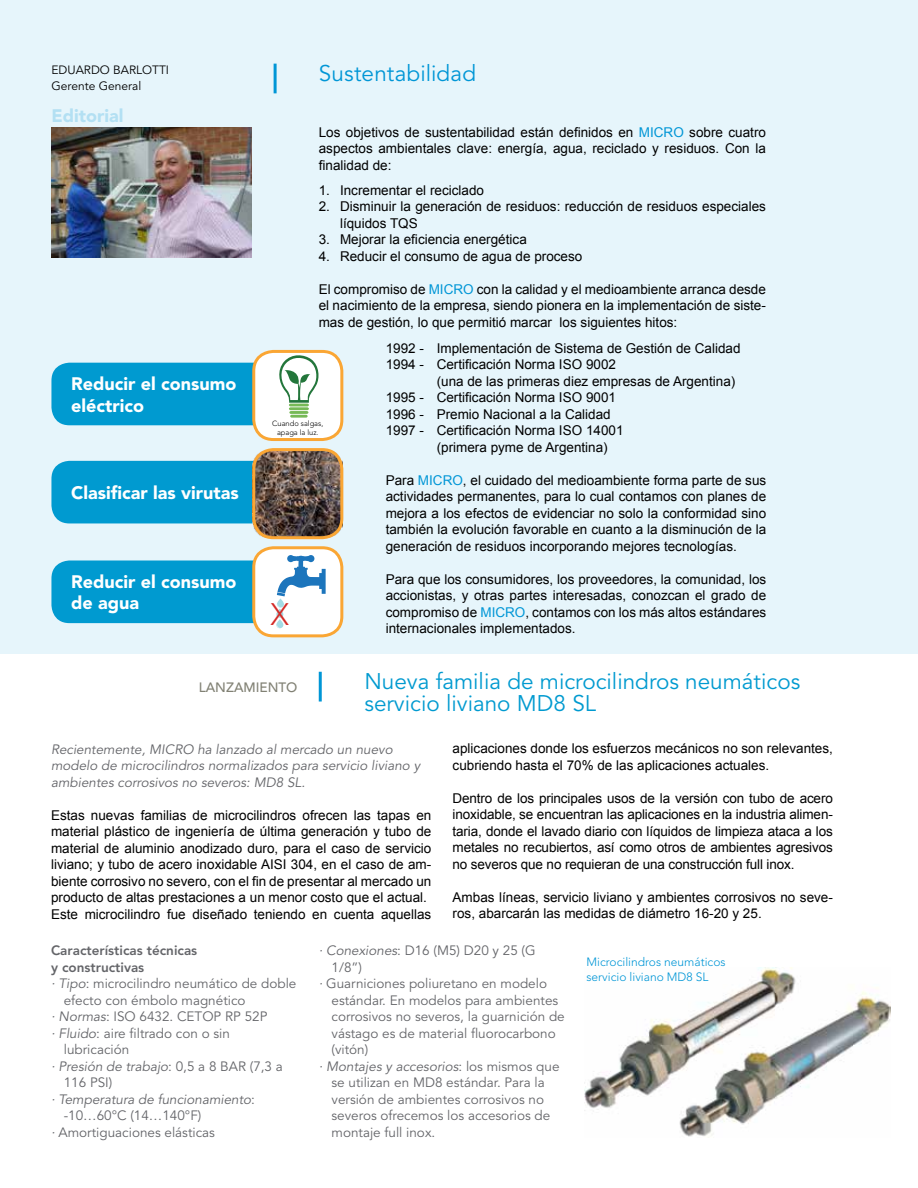
<style>
.page{position:relative;width:918px;height:1188px;background:#fff}
.page>*{position:absolute;margin:0;border:0;box-sizing:border-box;transform-origin:0 0}
.t1{font:300 45.6px "Myriad Pro";color:#d32b27}
.t2{font:22.5px/22.5px "Avenir LT Std";color:#009ad0}
.t3{font:22.5px "Avenir";letter-spacing:.005em;color:#0096d6}
.t4{font:900 18px/21.6px "Avenir LT Std";color:#fff}
.t5{font:900 18px "Avenir";color:#b3e0f3}
.t6{font:13.5px/16.5px "Arial";color:#000;text-align:justify}
.t7{font:13.5px "Avenir LT Std";color:#646569}
.t8{font:italic 13.5px/16.5px "Avenir LT Std";color:#646569}
.t9{font:800 13.5px "Avenir LT Std";color:#646569}
.t10{font:500 13.5px "Avenir LT Std";color:#818174}
.t11{font:300 12px/15px "Avenir LT Std";color:#0096d6}
.t12{font:12px/16.5px "Avenir";color:#000}
.t13{font:300 7.5px/8.2px "Avenir LT Std";color:#000;text-align:center}
.s1{color:#0096d6}
.s2{font-style:italic}
.s3{font-style:normal}
</style>
<div class="page">
<img style="left:585px;top:967px;width:306px;height:170px">
<div style="left:0;top:0;width:918px;height:653px;background:#e6f5fb"></div>
<hr style="left:274px;top:64px;width:3px;height:29px;background:#0096d6">
<hr style="left:319px;top:672px;width:3px;height:30px;background:#0096d6">
<img style="left:51px;top:128px;width:201px;height:130px">
<div style="left:51px;top:561px;width:280px;height:62px;background:#009ad0;border-radius:18px"></div>
<div style="left:254px;top:548px;width:88px;height:88px;background:#fff;border-radius:20px"></div>
<svg style="left:277px;top:555px;width:49px;height:41px"></svg>
<div style="left:277px;top:599px;width:7px;height:9px;background:#a4dce5;border-radius:3px"></div>
<svg style="left:276px;top:609px;width:7px;height:9px"></svg>
<svg style="left:276px;top:619px;width:7px;height:9px"></svg>
<div style="left:252px;top:546px;width:91px;height:91px;border:3px solid #faa634;border-radius:20px"></div>
<div style="left:51px;top:461px;width:280px;height:62px;background:#009ad0;border-radius:18px"></div>
<img style="left:252px;top:450px;width:90px;height:88px">
<div style="left:252px;top:448px;width:91px;height:91px;border:3px solid #faa634;border-radius:20px"></div>
<div style="left:51px;top:363px;width:280px;height:62px;background:#009ad0;border-radius:18px"></div>
<div style="left:254px;top:350px;width:88px;height:88px;background:#fff;border-radius:20px"></div>
<svg style="left:279px;top:355px;width:40px;height:48px"></svg>
<hr style="left:289px;top:404px;width:20px;height:2px;background:#76b956;border-radius:2px">
<hr style="left:289px;top:407px;width:20px;height:3px;background:#76b956;border-radius:2px">
<hr style="left:289px;top:411px;width:19px;height:3px;background:#76b956;border-radius:2px">
<hr style="left:290px;top:415px;width:18px;height:3px;background:#76b956;border-radius:2px">
<div style="left:252px;top:350px;width:91px;height:91px;border:3px solid #faa634;border-radius:20px"></div>
<p class="t12" style="left:51px;top:62px;width:119px">EDUARDO BARLOTTI<br>Gerente General</p>
<h3 class="t5" style="left:51px;top:105px;width:74px">Editorial</h3>
<h3 class="t4" style="left:71px;top:373px;width:167px">Reducir el consumo eléctrico</h3>
<h3 class="t4" style="left:71px;top:482px;width:169px">Clasificar las virutas</h3>
<h3 class="t4" style="left:71px;top:571px;width:167px">Reducir el consumo de agua</h3>
<h2 class="t3" style="left:319px;top:60px;width:159px">Sustentabilidad</h2>
<p class="t6" style="left:319px;top:124px;width:449px">Los objetivos de sustentabilidad están definidos en <span class="s1">MICRO</span> sobre cuatro aspectos ambientales clave: energía, agua, reciclado y residuos. Con la finalidad de:</p>
<p class="t6" style="left:319px;top:182px;width:167px">1. Incrementar el reciclado</p>
<p class="t6" style="left:340px;top:198px;width:427px;text-indent:-21px">2. Disminuir la generación de residuos: reducción de residuos especiales líquidos TQS</p>
<p class="t6" style="left:319px;top:231px;width:210px">3. Mejorar la eficiencia energética</p>
<p class="t6" style="left:319px;top:248px;width:265px">4. Reducir el consumo de agua de proceso</p>
<p class="t6" style="left:319px;top:281px;width:449px">El compromiso de <span class="s1">MICRO</span> con la calidad y el medioambiente arranca desde el nacimiento de la empresa, siendo pionera en la implementación de siste&shy;mas de gestión, lo que permitió marcar los siguientes hitos:</p>
<p class="t13" style="left:272px;top:420px;width:53px">Cuando salgas, apaga la luz.</p>
<h1 class="t1" style="left:270px;top:585px;width:21px">x</h1>
<p class="t6" style="left:386px;top:340px;width:356px">1992 - Implementación de Sistema de Gestión de Calidad<br>1994 - Certificación Norma ISO 9002</p>
<p class="t6" style="left:437px;top:373px;width:300px">(una de las primeras diez empresas de Argentina)</p>
<p class="t6" style="left:386px;top:390px;width:232px">1995 - Certificación Norma ISO 9001</p>
<p class="t6" style="left:386px;top:406px;width:227px">1996 - Premio Nacional a la Calidad</p>
<p class="t6" style="left:386px;top:423px;width:239px">1997 - Certificación Norma ISO 14001</p>
<p class="t6" style="left:437px;top:439px;width:173px">(primera pyme de Argentina)</p>
<p class="t6" style="left:386px;top:472px;width:382px">Para <span class="s1">MICRO</span>, el cuidado del medioambiente forma parte de sus actividades permanentes, para lo cual contamos con planes de mejora a los efectos de evidenciar no solo la conformidad sino también la evolución favorable en cuanto a la disminución de la generación de residuos incorporando mejores tecnologías.</p>
<p class="t6" style="left:386px;top:571px;width:382px">Para que los consumidores, los proveedores, la comunidad, los accionistas, y otras partes interesadas, conozcan el grado de compromiso de <span class="s1">MICRO</span>, contamos con los más altos estándares internacionales implementados.</p>
<p class="t10" style="left:199px;top:679px;width:100px">LANZAMIENTO</p>
<h2 class="t2" style="left:364px;top:670px;width:437px">Nueva familia de microcilindros neumáticos servicio liviano MD8 SL</h2>
<p class="t8" style="left:51px;top:741px;width:371px">Recientemente, MICRO ha lanzado al mercado un nuevo modelo de microcilindros normalizados para servicio liviano y ambientes corrosivos no severos: MD8 SL.</p>
<p class="t6" style="left:51px;top:807px;width:382px;text-align:left">Estas nuevas familias de microcilindros ofrecen las tapas en material plástico de ingeniería de última generación y tubo de material de aluminio anodizado duro, para el caso de servicio liviano; y tubo de acero inoxidable AISI 304, en el caso de am&shy;biente corrosivo no severo, con el fin de presentar al mercado un producto de altas prestaciones a un menor costo que el actual.<br>Este microcilindro fue diseñado teniendo en cuenta aquellas</p>
<p class="t6" style="left:453px;top:741px;width:382px">aplicaciones donde los esfuerzos mecánicos no son relevantes, cubriendo hasta el 70% de las aplicaciones actuales.</p>
<p class="t6" style="left:453px;top:790px;width:382px">Dentro de los principales usos de la versión con tubo de acero inoxidable, se encuentran las aplicaciones en la industria alimen&shy;taria, donde el lavado diario con líquidos de limpieza ataca a los metales no recubiertos, así como otros de ambientes agresivos no severos que no requieran de una construcción full inox.</p>
<p class="t6" style="left:453px;top:889px;width:382px">Ambas líneas, servicio liviano y ambientes corrosivos no seve&shy;ros, abarcarán las medidas de diámetro 16-20 y 25.</p>
<p class="t7" style="left:319px;top:943px;width:218px"><span class="s2">· Conexiones</span>: D16 (M5) D20 y 25 (G</p>
<p class="t7" style="left:332px;top:959px;width:32px">1/8”)</p>
<p class="t7" style="left:319px;top:976px;width:230px"><span class="s2">·</span> Guarniciones poliuretano en modelo</p>
<p class="t7" style="left:332px;top:992px;width:228px">estándar. En modelos para ambientes</p>
<p class="t7" style="left:332px;top:1009px;width:235px">corrosivos no severos, la guarnición de</p>
<p class="t7" style="left:332px;top:1025px;width:226px">vástago es de material fluorocarbono</p>
<p class="t7" style="left:332px;top:1042px;width:38px">(vitón)</p>
<p class="t8" style="left:319px;top:1058px;width:242px">· Montajes y accesorios<span class="s3">: los mismos que</span></p>
<p class="t7" style="left:332px;top:1075px;width:215px">se utilizan en MD8 estándar. Para la</p>
<p class="t7" style="left:332px;top:1091px;width:214px">versión de ambientes corrosivos no</p>
<p class="t7" style="left:332px;top:1108px;width:220px">severos ofrecemos los accesorios de</p>
<p class="t7" style="left:332px;top:1124px;width:105px">montaje full inox.</p>
<p class="t9" style="left:51px;top:943px;width:148px">Características técnicas</p>
<p class="t9" style="left:51px;top:959px;width:95px">y constructivas</p>
<p class="t7" style="left:51px;top:976px;width:247px"><span class="s2">· Tipo</span>: microcilindro neumático de doble</p>
<p class="t7" style="left:64px;top:993px;width:183px">efecto con émbolo magnético</p>
<p class="t7" style="left:51px;top:1009px;width:218px"><span class="s2">· Normas</span>: ISO 6432. CETOP RP 52P</p>
<p class="t7" style="left:51px;top:1026px;width:180px"><span class="s2">· Fluido</span>: aire filtrado con o sin</p>
<p class="t7" style="left:64px;top:1042px;width:67px">lubricación</p>
<p class="t8" style="left:51px;top:1058px;width:233px">· Presión de trabajo<span class="s3">: 0,5 a 8 BAR (7,3 a</span></p>
<p class="t7" style="left:64px;top:1075px;width:50px">116 PSI)</p>
<p class="t8" style="left:51px;top:1091px;width:206px">· Temperatura de funcionamiento<span class="s3">:</span></p>
<p class="t7" style="left:64px;top:1108px;width:139px">-10…60°C (14…140°F)</p>
<p class="t7" style="left:51px;top:1125px;width:165px"><span class="s2">·</span> Amortiguaciones elásticas</p>
<p class="t11" style="left:586px;top:954px;width:141px">Microcilindros neumáticos servicio liviano MD8 SL</p>
</div>
